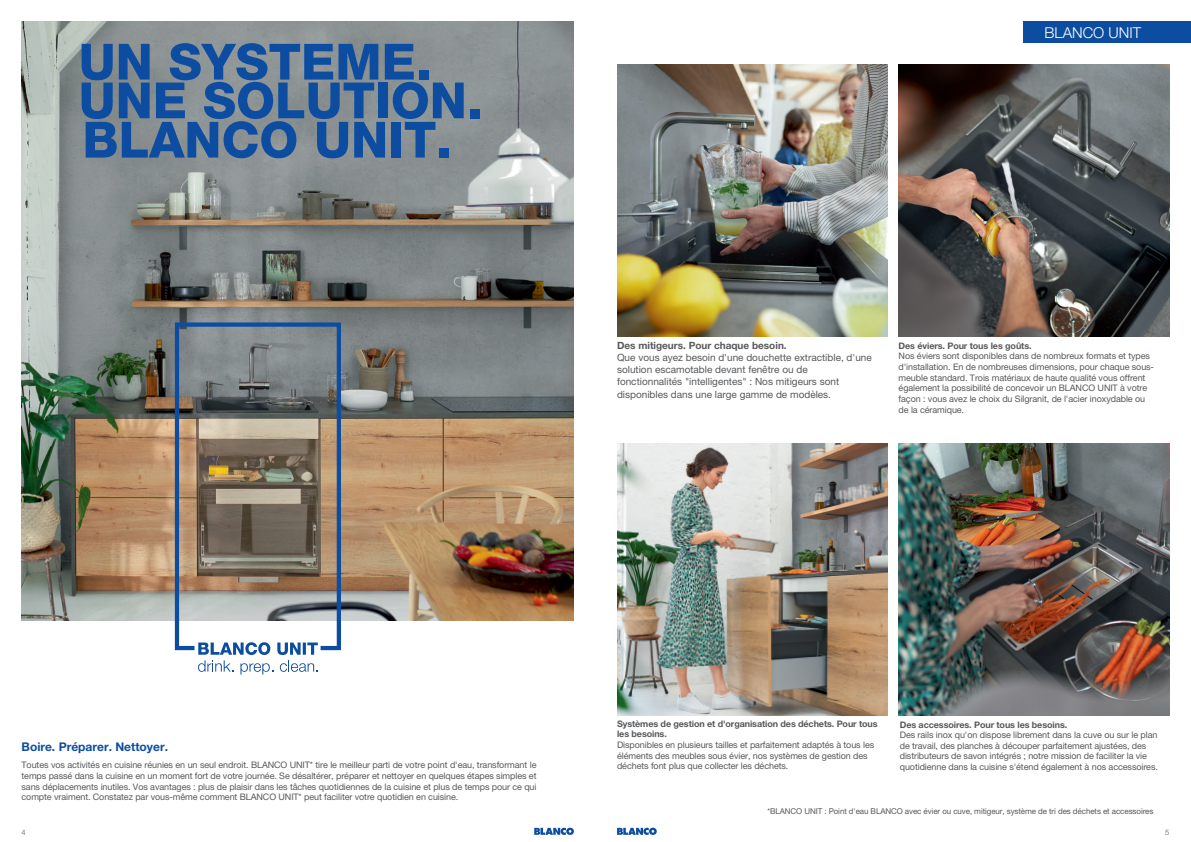
<style>
.page{position:relative;width:1191px;height:842px;background:#fff}
.page>*{position:absolute;margin:0;border:0;box-sizing:border-box;transform-origin:0 0}
.t1{font:800 50px/38.7px "Helvetica Neue LT Pro";color:#0d4da1}
.t2{font:300 15px "Helvetica Neue LT Pro";color:#fff}
.t3{font:700 12px "Helvetica Neue LT Pro";color:#0d4da1}
.t4{font:10px/12.1px "Helvetica Neue LT Pro";color:#57585a}
.t5{font:700 10px "Helvetica Neue LT Pro";color:#57585a}
.t6{font:9px/10.8px "Helvetica Neue LT Pro";letter-spacing:-.01em;color:#57585a}
.t7{font:700 9px/10.6px "Helvetica Neue LT Pro";letter-spacing:-.01em;color:#57585a}
.t8{font:8px "Helvetica Neue LT Pro";letter-spacing:-.01em;color:#57585a}
.t9{font:300 7.5px "Helvetica Neue LT Pro";color:#57585a}
</style>
<div class="page">
<svg style="left:534px;top:828px;width:40px;height:7px"></svg>
<svg style="left:617px;top:828px;width:40px;height:7px"></svg>
<img style="left:22px;top:22px;width:552px;height:599px">
<img style="left:173px;top:320px;width:170px;height:331px">
<svg style="left:198px;top:642px;width:120px;height:33px"></svg>
<img style="left:617px;top:65px;width:271px;height:272px">
<img style="left:898px;top:65px;width:271px;height:272px">
<img style="left:898px;top:443px;width:271px;height:272px">
<img style="left:617px;top:443px;width:271px;height:272px">
<div style="left:1023px;top:22px;width:168px;height:21px;background:#0d4da1"></div>
<h1 class="t1" style="left:79px;top:42px;width:405px">UN SYSTEME.<br>UNE SOLUTION.</h1>
<h1 class="t1" style="left:82px;top:120px;width:371px">BLANCO UNIT.</h1>
<h2 class="t2" style="left:1044px;top:23px;width:98px">BLANCO UNIT</h2>
<p class="t5" style="left:617px;top:339px;width:171px">Des mitigeurs. Pour chaque besoin.</p>
<p class="t4" style="left:617px;top:351px;width:256px">Que vous ayez besoin d'une douchette extractible, d'une solution escamotable devant fenêtre ou de fonctionnalités "intelligentes" : Nos mitigeurs sont disponibles dans une large gamme de modèles.</p>
<p class="t7" style="left:898px;top:340px;width:134px">Des éviers. Pour tous les goûts.</p>
<p class="t6" style="left:898px;top:350px;width:257px">Nos éviers sont disponibles dans de nombreux formats et types d'installation. En de nombreuses dimensions, pour chaque sous&shy;meuble standard. Trois matériaux de haute qualité vous offrent également la possibilité de concevoir un BLANCO UNIT à votre façon : vous avez le choix du Silgranit, de l'acier inoxydable ou de la céramique.</p>
<h3 class="t3" style="left:22px;top:740px;width:148px">Boire. Préparer. Nettoyer.</h3>
<p class="t6" style="left:22px;top:759px;width:516px;text-align:justify">Toutes vos activités en cuisine réunies en un seul endroit. BLANCO UNIT* tire le meilleur parti de votre point d'eau, transformant le temps passé dans la cuisine en un moment fort de votre journée. Se désaltérer, préparer et nettoyer en quelques étapes simples et sans déplacements inutiles. Vos avantages : plus de plaisir dans les tâches quotidiennes de la cuisine et plus de temps pour ce qui compte vraiment. Constatez par vous-même comment BLANCO UNIT* peut faciliter votre quotidien en cuisine.</p>
<p class="t7" style="left:617px;top:718px;width:262px">Systèmes de gestion et d'organisation des déchets. Pour tous les besoins.</p>
<p class="t6" style="left:617px;top:739px;width:259px">Disponibles en plusieurs tailles et parfaitement adaptés à tous les éléments des meubles sous évier, nos systèmes de gestion des déchets font plus que collecter les déchets.</p>
<p class="t7" style="left:899px;top:719px;width:169px">Des accessoires. Pour tous les besoins.</p>
<p class="t6" style="left:899px;top:729px;width:260px">Des rails inox qu'on dispose librement dans la cuve ou sur le plan de travail, des planches à découper parfaitement ajustées, des distributeurs de savon intégrés ; notre mission de faciliter la vie quotidienne dans la cuisine s'étend également à nos accessoires.</p>
<p class="t8" style="left:767px;top:806px;width:387px">*BLANCO UNIT : Point d'eau BLANCO avec évier ou cuve, mitigeur, système de tri des déchets et accessoires</p>
<p class="t9" style="left:22px;top:828px;width:6px">4</p>
<p class="t9" style="left:1165px;top:828px;width:6px">5</p>
</div>
